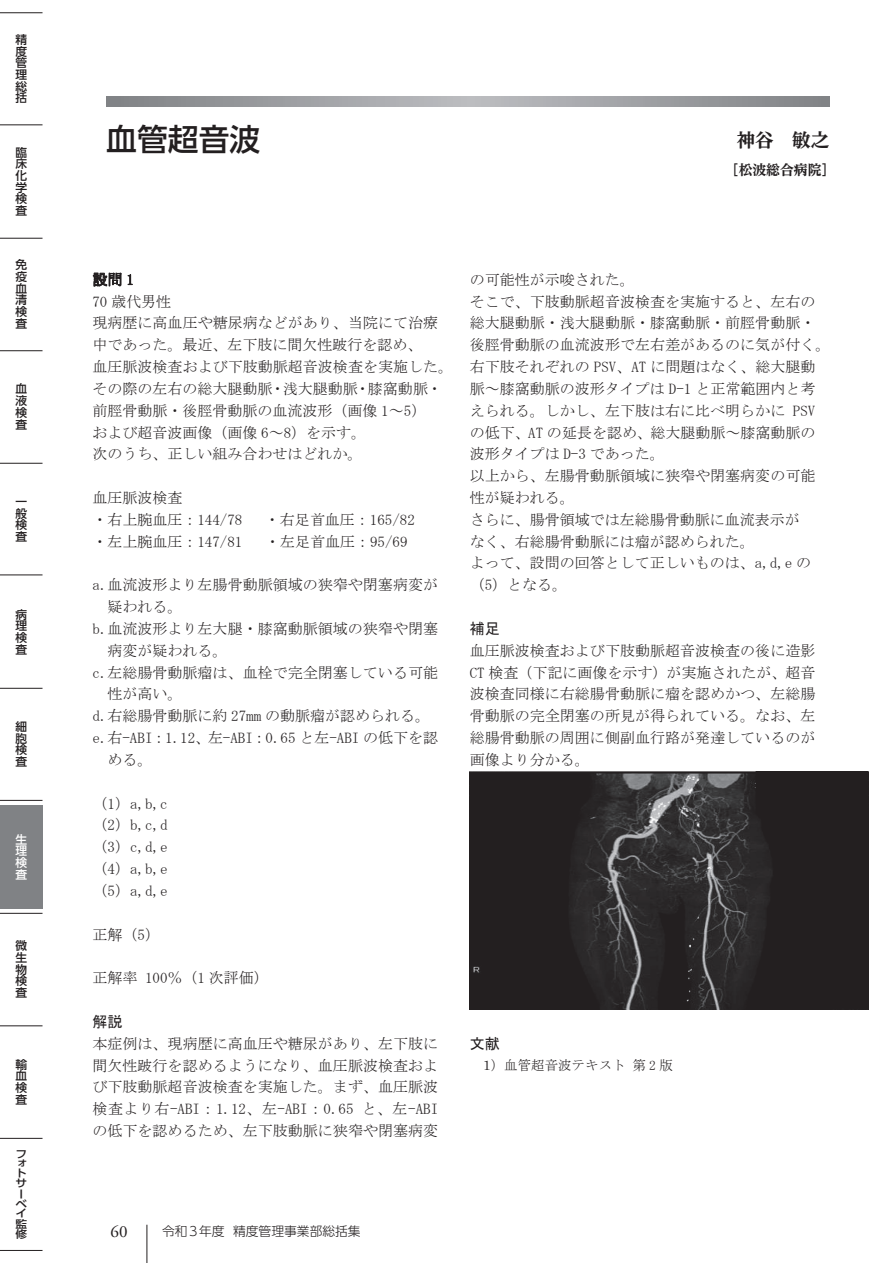
<style>
.page{position:relative;width:893px;height:1263px;background:#fff}
.page>*{position:absolute;margin:0;border:0;box-sizing:border-box;transform-origin:0 0}
.タイトル{font:500 30.9px "UD Shin Go Pro";color:#231f20}
.名前{font:700 expanded 18.45px "UD Reimin Pro";color:#231f20}
.t1{font:16.95px "Adobe Garamond Pro";color:#231f20}
.t2{font:15px/21.8px "MS Mincho";color:#231f20}
.t3{font:15px "MS Gothic";color:#231f20}
.名前-2{font:700 expanded 13.8px "UD Reimin Pro";color:#231f20}
.t4{font:13.5px "MS Mincho";color:#231f20}
.t5{font:300 12.75px "UD Shin Go Pro";color:#231f20}
.t6{font:500 11.7px/11.7px "UD Shin Go Pro";color:#231f20;text-align:justify}
.t7{font:500 11.7px/11.7px "UD Shin Go Pro";color:#fff;text-align:justify}
.t8{font:500 10.5px/10.1px "UD Shin Go Pro";color:#231f20;scale:1.11 1}
.s1{font-family:"MS Gothic"}
.s2{font-family:"Century"}
</style>
<div class="page">
<img style="left:470px;top:771px;width:398px;height:238px">
<div style="left:0;top:805px;width:43px;height:103px;background:#808285"></div>
<hr style="left:0;top:13px;width:43px;height:1px;background:#231f20">
<hr style="left:0;top:125px;width:43px;height:1px;background:#231f20">
<hr style="left:0;top:238px;width:43px;height:1px;background:#231f20">
<hr style="left:0;top:350px;width:43px;height:1px;background:#231f20">
<hr style="left:0;top:463px;width:43px;height:1px;background:#231f20">
<hr style="left:0;top:575px;width:43px;height:1px;background:#231f20">
<hr style="left:0;top:688px;width:43px;height:1px;background:#231f20">
<hr style="left:0;top:800px;width:43px;height:1px;background:#231f20">
<hr style="left:0;top:913px;width:43px;height:1px;background:#231f20">
<hr style="left:0;top:1025px;width:43px;height:1px;background:#231f20">
<hr style="left:0;top:1138px;width:43px;height:1px;background:#231f20">
<hr style="left:0;top:1250px;width:43px;height:1px;background:#231f20">
<hr style="left:147px;top:1225px;width:1px;height:38px;background:#231f20">
<svg style="left:106px;top:96px;width:723px;height:11px;background:#9d9fa2"></svg>
<p class="t6" style="left:15px;top:33px;width:13px">精度管理総括</p>
<p class="t6" style="left:15px;top:146px;width:13px">臨床化学検査</p>
<p class="t6" style="left:15px;top:259px;width:13px">免疫血清検査</p>
<p class="t6" style="left:15px;top:383px;width:13px">血液検査</p>
<p class="t6" style="left:15px;top:495px;width:13px">一般検査</p>
<p class="t6" style="left:15px;top:608px;width:13px">病理検査</p>
<p class="t6" style="left:15px;top:720px;width:13px">細胞検査</p>
<p class="t7" style="left:15px;top:833px;width:13px">生理検査</p>
<p class="t6" style="left:15px;top:940px;width:13px">微生物検査</p>
<p class="t6" style="left:15px;top:1058px;width:13px">輸血検査</p>
<p class="t8" style="left:15px;top:1149px;width:12px">フォトサーベイ監修</p>
<p class="タイトル" style="left:106px;top:115px;width:156px">血管超音波</p>
<p class="名前" style="left:737px;top:125px;width:94px">神谷　敏之</p>
<p class="名前-2" style="left:725px;top:158px;width:112px">［松波総合病院］</p>
<p class="t2" style="left:92px;top:268px;width:362px"><span class="s1">設</span>問 1<br>70 歳代男性<br>現病歴に高血圧や糖尿病などがあり、当院にて治療中であった。最近、左下肢に間欠性跛行を認め、<br>血圧脈波検査および下肢動脈超音波検査を実施した。その際の左右の総大腿動脈・浅大腿動脈・膝窩動脈・前脛骨動脈・後脛骨動脈の血流波形（画像 1～5）<br>および超音波画像（画像 6～8）を示す。<br>次のうち、正しい組み合わせはどれか。</p>
<p class="t2" style="left:92px;top:487px;width:151px">血圧脈波検査<br>・右上腕血圧：144/78</p>
<p class="t2" style="left:265px;top:509px;width:151px">・右足首血圧：165/82</p>
<p class="t2" style="left:92px;top:530px;width:151px">・左上腕血圧：147/81</p>
<p class="t2" style="left:265px;top:530px;width:144px">・左足首血圧：95/69</p>
<p class="t2" style="left:92px;top:574px;width:347px">a.血流波形より左腸骨動脈領域の狭窄や閉塞病変が</p>
<p class="t2" style="left:108px;top:596px;width:77px">疑われる。</p>
<p class="t2" style="left:92px;top:618px;width:347px">b.血流波形より左大腿・膝窩動脈領域の狭窄や閉塞</p>
<p class="t2" style="left:108px;top:639px;width:122px">病変が疑われる。</p>
<p class="t2" style="left:92px;top:661px;width:347px">c.左総腸骨動脈瘤は、血栓で完全閉塞している可能</p>
<p class="t2" style="left:108px;top:683px;width:77px">性が高い。</p>
<p class="t2" style="left:92px;top:705px;width:339px">d.右総腸骨動脈に約 27mm の動脈瘤が認められる。</p>
<p class="t2" style="left:92px;top:727px;width:347px">e.右-ABI：1.12、左-ABI：0.65 と左-ABI の低下を認</p>
<p class="t2" style="left:108px;top:749px;width:47px">める。</p>
<p class="t2" style="left:92px;top:792px;width:77px;text-align:justify">（1）a,b,c（2）b,c,d（3）c,d,e（4）a,b,e（5）a,d,e</p>
<p class="t2" style="left:92px;top:923px;width:69px">正解（5）</p>
<p class="t2" style="left:92px;top:967px;width:178px">正解率 100％（1 次評価）</p>
<p class="t2" style="left:92px;top:1010px;width:347px"><span class="s1">解説<br></span>本症例は、現病歴に高血圧や糖尿があり、左下肢に間欠性跛行を認めるようになり、血圧脈波検査および下肢動脈超音波検査を実施した。まず、血圧脈波検査より右-ABI：1.12、左-ABI：0.65 と、左-ABIの低下を認めるため、左下肢動脈に狭窄や閉塞病変</p>
<p class="t2" style="left:470px;top:268px;width:362px">の可能性が示唆された。<br>そこで、下肢動脈超音波検査を実施すると、左右の総大腿動脈・浅大腿動脈・膝窩動脈・前脛骨動脈・後脛骨動脈の血流波形で左右差があるのに気が付く。右下肢それぞれの PSV、AT に問題はなく、総大腿動脈～膝窩動脈の波形タイプは D-1 と正常範囲内と考えられる。しかし、左下肢は右に比べ明らかに PSVの低下、AT の延長を認め、総大腿動脈～膝窩動脈の波形タイプは D-3 であった。<br>以上から、左腸骨動脈領域に狭窄や閉塞病変の可能性が疑われる。<br>さらに、腸骨領域では左総腸骨動脈に血流表示が<br>なく、右総腸骨動脈には瘤が認められた。<br>よって、設問の回答として正しいものは、a,d,e の（5）となる。</p>
<p class="t2" style="left:470px;top:618px;width:347px"><span class="s1">補足<br></span>血圧脈波検査および下肢動脈超音波検査の後に造影<br>CT 検査（下記に画像を示す）が実施されたが、超音波検査同様に右総腸骨動脈に瘤を認めかつ、左総腸骨動脈の完全閉塞の所見が得られている。なお、左総腸骨動脈の周囲に側副血行路が発達しているのが画像より分かる。</p>
<p class="t3" style="left:470px;top:1036px;width:32px">文献</p>
<p class="t4" style="left:483px;top:1058px;width:191px"><span class="s2">1</span>）血管超音波テキスト 第 2 版</p>
<p class="t1" style="left:111px;top:1221px;width:19px">60</p>
<p class="t5" style="left:162px;top:1221px;width:200px">令和3年度 精度管理事業部総括集</p>
</div>
